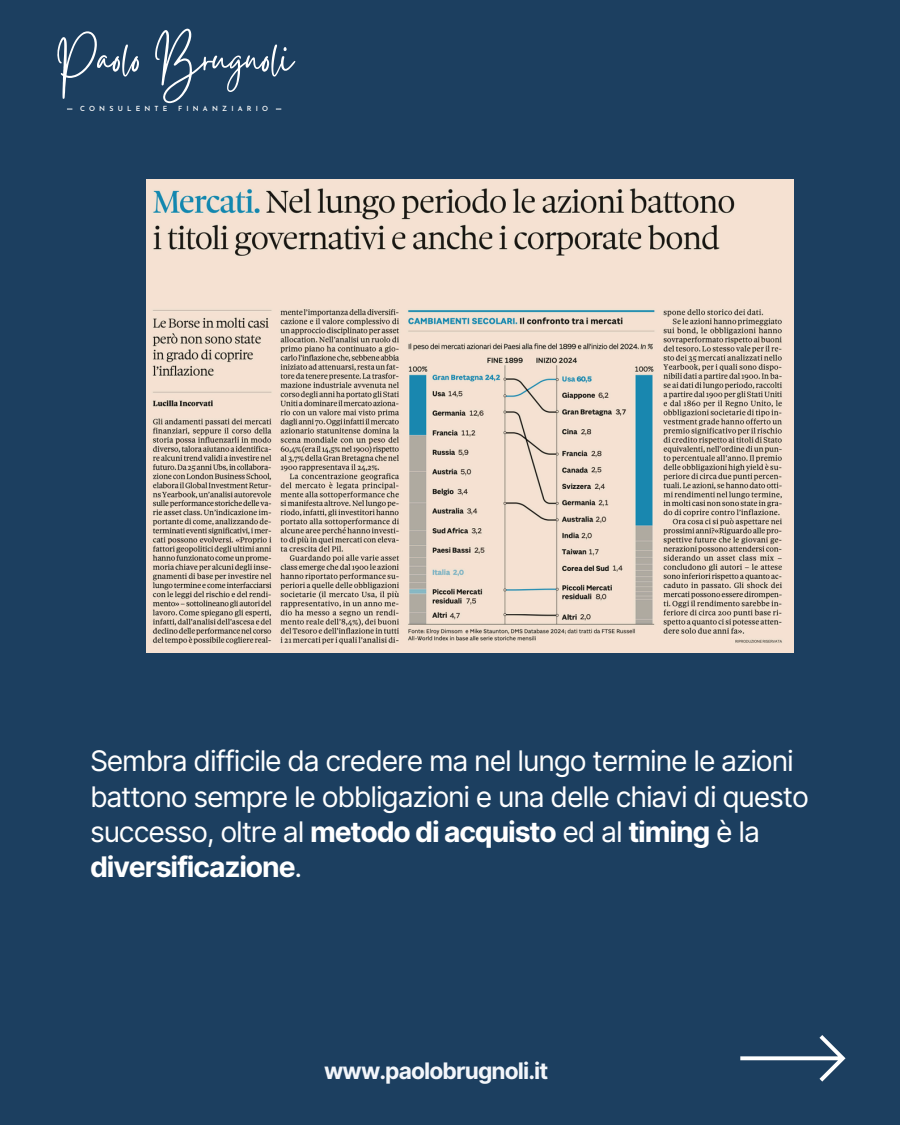
<style>
.page{position:relative;width:900px;height:1125px;background:#1c3f60}
.page>*{position:absolute;margin:0;border:0;box-sizing:border-box;transform-origin:0 0}
.t1{font:54px "Gistesy";color:#fff}
.t2{font:28.3px/35.2px "Inter";letter-spacing:-.04em;color:#fff}
.t3{font:700 22.8px "Inter";letter-spacing:-.04em;color:#f3f6fa}
.t4{font:600 7px "Josefin Sans";letter-spacing:.6em;color:#fff}
.s1{font-weight:700}
</style>
<div class="page">
<svg style="left:740px;top:1035px;width:106px;height:47px"></svg>
<img style="left:147px;top:179px;width:646px;height:474px">
<h1 class="t1" style="left:55px;top:20px;width:239px">Paolo Brugnoli</h1>
<p class="t4" style="left:80px;top:106px;width:89px">CONSULENTE</p>
<p class="t4" style="left:178px;top:106px;width:92px">FINANZIARIO</p>
<h2 class="t2" style="left:90px;top:743px;width:720px">Sembra difficile da credere ma nel lungo termine le azioni battono sempre le obbligazioni e una delle chiavi di questo successo, oltre al <span class="s1">metodo di acquisto</span> ed al <span class="s1">timing</span> è la <span class="s1">diversificazione</span>.</h2>
<h3 class="t3" style="left:324px;top:1057px;width:226px">www.paolobrugnoli.it</h3>
</div>
